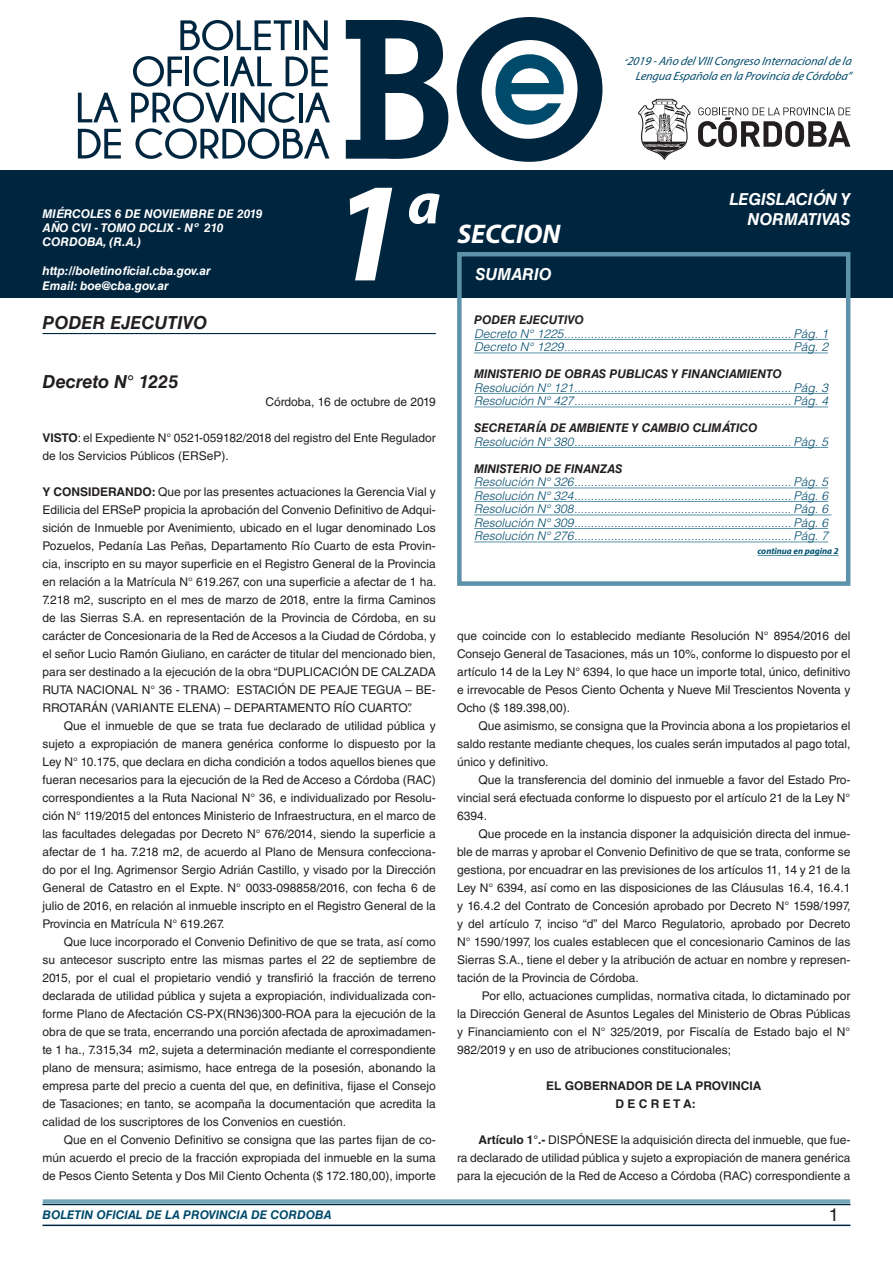
<style>
.page{position:relative;width:893px;height:1263px;background:#fff}
.page>*{position:absolute;margin:0;border:0;box-sizing:border-box;transform-origin:0 0}
.t1{font:italic 700 142.5px "Myriad Pro";color:#fff}
.t2{font:italic 700 60px "Myriad Pro";color:#fff}
.t3{font:italic 700 27px "Myriad Pro";color:#fff}
.t4{font:italic 700 18px "Helvetica LT Std";color:#231f20}
.t5{font:18px "Helvetica LT Std";color:#231f20}
.t6{font:italic 700 16.5px/19.8px "Helvetica LT Std";color:#fff;text-align:right}
.t7{font:12px/18px "Helvetica LT Std";color:#231f20;text-align:justify}
.t8{font:italic 300 12px/13.5px "Helvetica LT Std";color:#004b6c}
.t9{font:italic 700 12px/14.4px "Helvetica LT Std";color:#fff}
.t10{font:italic 700 12px "Helvetica LT Std";color:#231f20}
.t11{font:italic 12px/14.4px "Myriad Pro";color:#004b6c;text-align:right}
.t12{font:italic 700 12px "Helvetica LT Std";color:#004b6c}
.t13{font:700 12px/18px "Helvetica LT Std";color:#231f20;text-align:center}
.t14{font:italic 700 9px "Myriad Pro";color:#005273}
.s1{font-size:9px}
.s2{font-weight:700}
</style>
<div class="page">
<div style="left:0;top:170px;width:893px;height:128px;background:#00263f"></div>
<svg style="left:346px;top:20px;width:102px;height:139px"></svg>
<svg style="left:457px;top:17px;width:145px;height:145px"></svg>
<svg style="left:180px;top:20px;width:112px;height:30px"></svg>
<hr style="left:295px;top:20px;width:4px;height:30px;background:#00263f">
<svg style="left:303px;top:20px;width:25px;height:30px"></svg>
<svg style="left:78px;top:93px;width:40px;height:29px"></svg>
<svg style="left:78px;top:129px;width:43px;height:30px"></svg>
<svg style="left:131px;top:56px;width:199px;height:103px"></svg>
<hr style="left:43px;top:1224px;width:807px;height:2px;background:#00263f">
<div style="left:42px;top:1198px;width:809px;height:8px;background:#fff;opacity:.75"></div>
<svg style="left:638px;top:99px;width:53px;height:61px"></svg>
<svg style="left:698px;top:107px;width:152px;height:40px"></svg>
<div style="left:457px;top:252px;width:393px;height:334px;border:4px solid #5c93aa"></div>
<hr style="left:474px;top:339px;width:354px;height:1px;background:#5c93aa">
<hr style="left:474px;top:353px;width:354px;height:1px;background:#5c93aa">
<hr style="left:474px;top:393px;width:354px;height:1px;background:#5c93aa">
<hr style="left:474px;top:407px;width:354px;height:1px;background:#5c93aa">
<hr style="left:474px;top:447px;width:354px;height:1px;background:#5c93aa">
<hr style="left:474px;top:488px;width:354px;height:1px;background:#5c93aa">
<hr style="left:474px;top:501px;width:354px;height:1px;background:#5c93aa">
<hr style="left:474px;top:515px;width:357px;height:1px;background:#5c93aa">
<hr style="left:474px;top:528px;width:354px;height:1px;background:#5c93aa">
<hr style="left:474px;top:542px;width:354px;height:1px;background:#5c93aa">
<hr style="left:757px;top:555px;width:82px;height:1px;background:#5c93aa">
<hr style="left:43px;top:333px;width:393px;height:1px;background:#00263f">
<h1 class="t1" style="left:329px;top:140px;width:79px">1</h1>
<h2 class="t2" style="left:407px;top:164px;width:35px">a</h2>
<p class="t9" style="left:43px;top:206px;width:222px">MIÉRCOLES 6 DE NOVIEMBRE DE 2019<br>AÑO CVI - TOMO DCLIX - Nº 210<br>CORDOBA, (R.A.)</p>
<p class="t9" style="left:43px;top:264px;width:170px">http://boletinoficial.cba.gov.ar<br>Email: boe@cba.gov.ar</p>
<h3 class="t6" style="left:475px;top:264px;width:78px">SUMARIO</h3>
<h3 class="t3" style="left:457px;top:216px;width:104px">SECCION</h3>
<p class="t11" style="left:624px;top:54px;width:231px"><span class="s1">“</span>2019 -Año delVIIICongreso Internacionalde la<br>Lengua Esp añola en la Provincia de Córdoba”</p>
<h3 class="t6" style="left:729px;top:189px;width:123px">LEGISLACIÓN Y<br>NORMATIVAS</h3>
<h3 class="t4" style="left:43px;top:311px;width:166px">PODER EJECUTIVO</h3>
<h3 class="t4" style="left:43px;top:370px;width:137px">Decreto N° 1225</h3>
<p class="t7" style="left:266px;top:393px;width:172px">Córdoba, 16 de octubre de 2019</p>
<p class="t7" style="left:43px;top:429px;width:395px"><span class="s2">VISTO</span>: el Expediente N° 0521-059182/2018 del registro del Ente Regulador de los Servicios Públicos (ERSeP).</p>
<p class="t7" style="left:43px;top:483px;width:396px"><span class="s2">Y CONSIDERANDO:</span> Que por las presentes actuaciones la Gerencia Vial y Edilicia del ERSeP propicia la aprobación del Convenio Definitivo de Adqui&shy;sición de Inmueble por Avenimiento, ubicado en el lugar denominado Los Pozuelos, Pedanía Las Peñas, Departamento Río Cuarto de esta Provin&shy;cia, inscripto en su mayor superficie en el Registro General de la Provincia en relación a la Matrícula N° 619.267, con una superficie a afectar de 1 ha.<br>7.218 m2, suscripto en el mes de marzo de 2018, entre la firma Caminos de las Sierras S.A. en representación de la Provincia de Córdoba, en su carácter de Concesionaria de la Red de Accesos a la Ciudad de Córdoba, y el señor Lucio Ramón Giuliano, en carácter de titular del mencionado bien, para ser destinado a la ejecución de la obra “DUPLICACIÓN DE CALZADA RUTA NACIONAL N° 36 - TRAMO: ESTACIÓN DE PEAJE TEGUA – BE-RROTARÁN (VARIANTE ELENA) – DEPARTAMENTO RÍO CUARTO”.</p>
<p class="t7" style="left:43px;top:717px;width:395px;text-indent:21px">Que el inmueble de que se trata fue declarado de utilidad pública y sujeto a expropiación de manera genérica conforme lo dispuesto por la Ley N° 10.175, que declara en dicha condición a todos aquellos bienes que fueran necesarios para la ejecución de la Red de Acceso a Córdoba (RAC) correspondientes a la Ruta Nacional N° 36, e individualizado por Resolu&shy;ción N° 119/2015 del entonces Ministerio de Infraestructura, en el marco de las facultades delegadas por Decreto N° 676/2014, siendo la superficie a afectar de 1 ha. 7.218 m2, de acuerdo al Plano de Mensura confecciona&shy;do por el Ing. Agrimensor Sergio Adrián Castillo, y visado por la Dirección General de Catastro en el Expte. N° 0033-098858/2016, con fecha 6 de julio de 2016, en relación al inmueble inscripto en el Registro General de la Provincia en Matrícula N° 619.267.</p>
<p class="t7" style="left:43px;top:933px;width:395px;text-indent:21px">Que luce incorporado el Convenio Definitivo de que se trata, así como su antecesor suscripto entre las mismas partes el 22 de septiembre de 2015, por el cual el propietario vendió y transfirió la fracción de terreno declarada de utilidad pública y sujeta a expropiación, individualizada con&shy;forme Plano de Afectación CS-PX(RN36)300-ROA para la ejecución de la obra de que se trata, encerrando una porción afectada de aproximadamen&shy;te 1 ha., 7.315,34 m2, sujeta a determinación mediante el correspondiente plano de mensura; asimismo, hace entrega de la posesión, abonando la empresa parte del precio a cuenta del que, en definitiva, fijase el Consejo de Tasaciones; en tanto, se acompaña la documentación que acredita la calidad de los suscriptores de los Convenios en cuestión.</p>
<p class="t7" style="left:43px;top:1131px;width:395px;text-indent:21px">Que en el Convenio Definitivo se consigna que las partes fijan de co&shy;mún acuerdo el precio de la fracción expropiada del inmueble en la suma de Pesos Ciento Setenta y Dos Mil Ciento Ochenta ($ 172.180,00), importe</p>
<p class="t10" style="left:474px;top:313px;width:111px">PODER EJECUTIVO</p>
<p class="t8" style="left:474px;top:327px;width:356px">Decreto N° 1225.................................................................... Pág. 1<br>Decreto N° 1229.................................................................... Pág. 2</p>
<p class="t10" style="left:474px;top:367px;width:309px">MINISTERIO DE OBRAS PUBLICAS Y FINANCIAMIENTO</p>
<p class="t8" style="left:474px;top:381px;width:356px">Resolución N° 121................................................................. Pág. 3<br>Resolución N° 427................................................................. Pág. 4</p>
<p class="t10" style="left:474px;top:421px;width:285px">SECRETARÍA DE AMBIENTE Y CAMBIO CLIMÁTICO</p>
<p class="t8" style="left:474px;top:435px;width:356px">Resolución N° 380................................................................. Pág. 5</p>
<p class="t10" style="left:474px;top:461px;width:150px">MINISTERIO DE FINANZAS</p>
<p class="t8" style="left:474px;top:475px;width:356px;text-align:justify">Resolución N° 326................................................................. Pág. 5<br>Resolución N° 324................................................................. Pág. 6<br>Resolución N° 308................................................................. Pág. 6<br>Resolución N° 309................................................................. Pág. 6<br>Resolución N° 276................................................................. Pág. 7</p>
<p class="t14" style="left:757px;top:545px;width:83px">continua en pagina 2</p>
<p class="t7" style="left:457px;top:627px;width:395px">que coincide con lo establecido mediante Resolución N° 8954/2016 del Consejo General de Tasaciones, más un 10%, conforme lo dispuesto por el artículo 14 de la Ley N° 6394, lo que hace un importe total, único, definitivo e irrevocable de Pesos Ciento Ochenta y Nueve Mil Trescientos Noventa y Ocho ($ 189.398,00).</p>
<p class="t7" style="left:457px;top:717px;width:395px;text-indent:21px">Que asimismo, se consigna que la Provincia abona a los propietarios el saldo restante mediante cheques, los cuales serán imputados al pago total, único y definitivo.</p>
<p class="t7" style="left:457px;top:771px;width:395px;text-indent:21px">Que la transferencia del dominio del inmueble a favor del Estado Pro&shy;vincial será efectuada conforme lo dispuesto por el artículo 21 de la Ley N° 6394.</p>
<p class="t7" style="left:457px;top:825px;width:395px;text-indent:21px">Que procede en la instancia disponer la adquisición directa del inmue&shy;ble de marras y aprobar el Convenio Definitivo de que se trata, conforme se gestiona, por encuadrar en las previsiones de los artículos 11, 14 y 21 de la Ley N° 6394, así como en las disposiciones de las Cláusulas 16.4, 16.4.1 y 16.4.2 del Contrato de Concesión aprobado por Decreto N° 1598/1997, y del artículo 7, inciso “d” del Marco Regulatorio, aprobado por Decreto N° 1590/1997, los cuales establecen que el concesionario Caminos de las Sierras S.A., tiene el deber y la atribución de actuar en nombre y represen&shy;tación de la Provincia de Córdoba.</p>
<p class="t7" style="left:457px;top:987px;width:395px;text-indent:25px">Por ello, actuaciones cumplidas, normativa citada, lo dictaminado por la Dirección General de Asuntos Legales del Ministerio de Obras Públicas y Financiamiento con el N° 325/2019, por Fiscalía de Estado bajo el N° 982/2019 y en uso de atribuciones constitucionales;</p>
<p class="t13" style="left:546px;top:1076px;width:217px">EL GOBERNADOR DE LA PROVINCIA<br>D E C R E T A:</p>
<p class="t7" style="left:457px;top:1131px;width:395px;text-indent:21px"><span class="s2">Artículo 1°.-</span> DISPÓNESE la adquisición directa del inmueble, que fue&shy;ra declarado de utilidad pública y sujeto a expropiación de manera genérica para la ejecución de la Red de Acceso a Córdoba (RAC) correspondiente a</p>
<p class="t12" style="left:43px;top:1208px;width:290px">BOLETIN OFICIAL DE LA PROVINCIA DE CORDOBA</p>
<h3 class="t5" style="left:829px;top:1204px;width:12px">1</h3>
</div>
